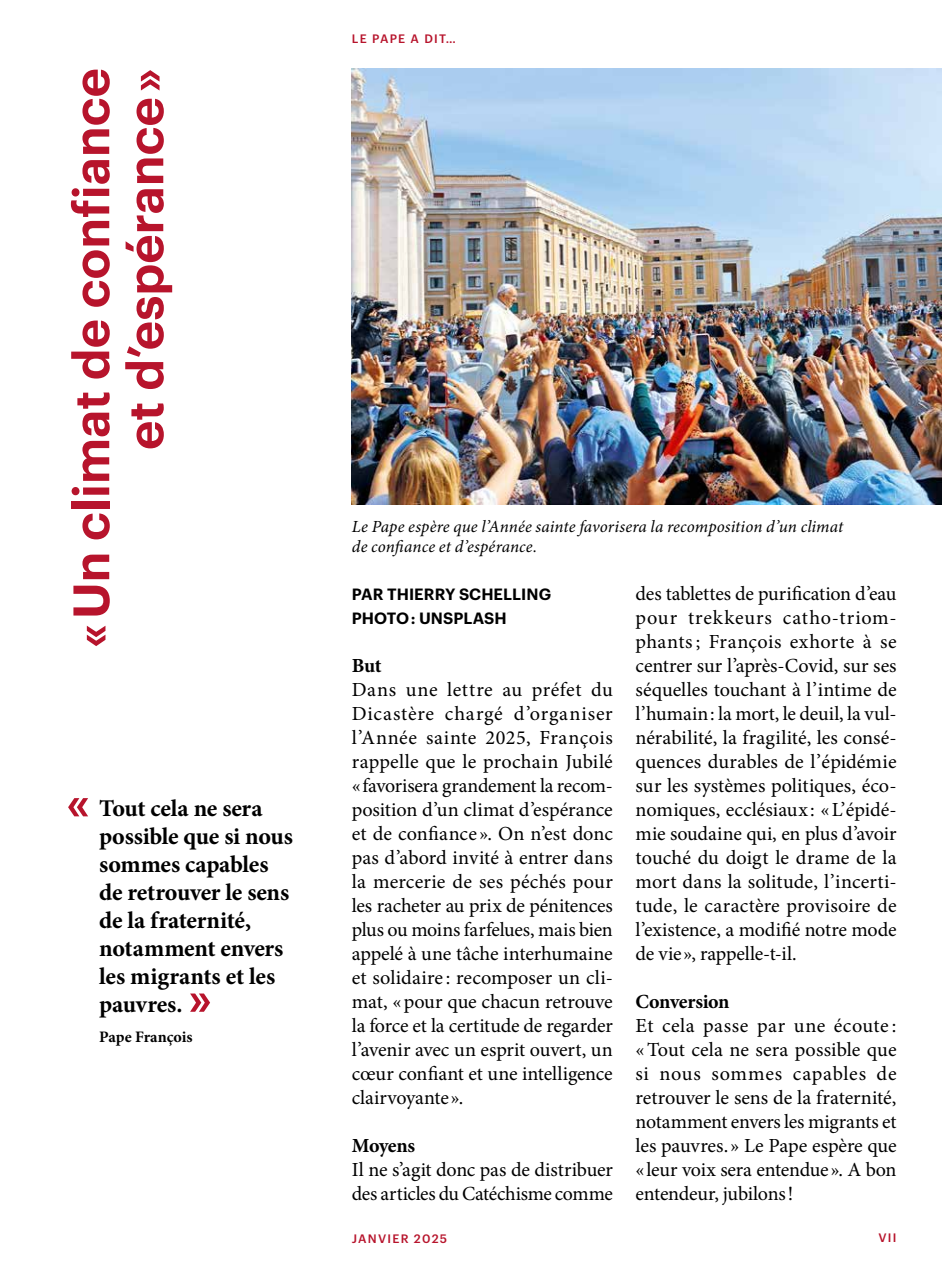
<style>
.page{position:relative;width:942px;height:1276px;background:#fff}
.page>*{position:absolute;margin:0;border:0;box-sizing:border-box;transform-origin:0 0}
.t1{font:600 50px/54px "Graphik";color:#b7142c;text-align:right}
.t2{font:700 24px/28px "Minion Pro";letter-spacing:-.01em;color:#000}
.t3{font:20px/24px "Minion Pro";letter-spacing:-.01em;color:#000;text-align:justify}
.t4{font:700 20px "Minion Pro";letter-spacing:-.02em;color:#000}
.t5{font:italic 17px/20px "Minion Pro";letter-spacing:.005em;color:#000}
.t6{font:600 16px/24px "Graphik";letter-spacing:.005em;color:#000}
.t7{font:700 16px "Minion Pro";letter-spacing:-.005em;color:#000}
.t8{font:500 12px "Graphik";letter-spacing:.105em;color:#b7142c}
</style>
<div class="page">
<img style="left:351px;top:68px;width:590px;height:436px">
<svg style="left:68px;top:798px;width:20px;height:18px"></svg>
<svg style="left:190px;top:993px;width:20px;height:18px"></svg>
<h1 class="t1" style="left:60px;top:648px;width:581px;rotate:-90deg">« Un climat de confiance et d’espérance »</h1>
<p class="t2" style="left:99px;top:793px;width:195px">Tout cela ne sera possible que si nous sommes capables de retrouver le sens de la fraternité, notamment envers les migrants et les pauvres.</p>
<p class="t7" style="left:99px;top:1025px;width:95px">Pape François</p>
<p class="t8" style="left:352px;top:30px;width:106px">LE PAPE A DIT…</p>
<p class="t5" style="left:351px;top:517px;width:493px">Le Pape espère que l’Année sainte favorisera la recomposition d’un climat de confiance et d’espérance.</p>
<p class="t6" style="left:352px;top:581px;width:201px">PAR THIERRY SCHELLING<br>PHOTO : UNSPLASH</p>
<p class="t4" style="left:351px;top:652px;width:31px">But</p>
<p class="t3" style="left:351px;top:678px;width:262px">Dans une lettre au préfet du Dicastère chargé d’organiser l’Année sainte 2025, François rappelle que le prochain Jubilé «favorisera grandement la recom&shy;position d’un climat d’espérance et de confiance ». On n’est donc pas d’abord invité à entrer dans la mercerie de ses péchés pour les racheter au prix de pénitences plus ou moins farfelues, mais bien appelé à une tâche interhumaine et solidaire : recomposer un cli&shy;mat, «pour que chacun retrouve la force et la certitude de regarder l’avenir avec un esprit ouvert, un cœur confiant et une intelligence clairvoyante».</p>
<p class="t4" style="left:351px;top:1132px;width:65px">Moyens</p>
<p class="t3" style="left:351px;top:1158px;width:262px">Il ne s’agit donc pas de distribuer des articles du Catéchisme comme</p>
<p class="t3" style="left:635px;top:582px;width:262px">des tablettes de purification d’eau pour trekkeurs catho-triom&shy;phants; François exhorte à se centrer sur l’après-Covid, sur ses séquelles touchant à l’intime de l’humain: la mort, le deuil, la vul&shy;nérabilité, la fragilité, les consé&shy;quences durables de l’épidémie sur les systèmes politiques, éco&shy;nomiques, ecclésiaux : «L’épidé&shy;mie soudaine qui, en plus d’avoir touché du doigt le drame de la mort dans la solitude, l’incerti&shy;tude, le caractère provisoire de l’existence, a modifié notre mode de vie», rappelle-t-il.</p>
<p class="t4" style="left:635px;top:988px;width:95px">Conversion</p>
<p class="t3" style="left:635px;top:1014px;width:262px">Et cela passe par une écoute : «Tout cela ne sera possible que si nous sommes capables de retrouver le sens de la fraternité, notamment envers les migrants et les pauvres.» Le Pape espère que «leur voix sera entendue». A bon entendeur, jubilons!</p>
<p class="t8" style="left:352px;top:1229px;width:97px">JANVIER 2025</p>
<p class="t8" style="left:878px;top:1228px;width:20px">VII</p>
</div>
